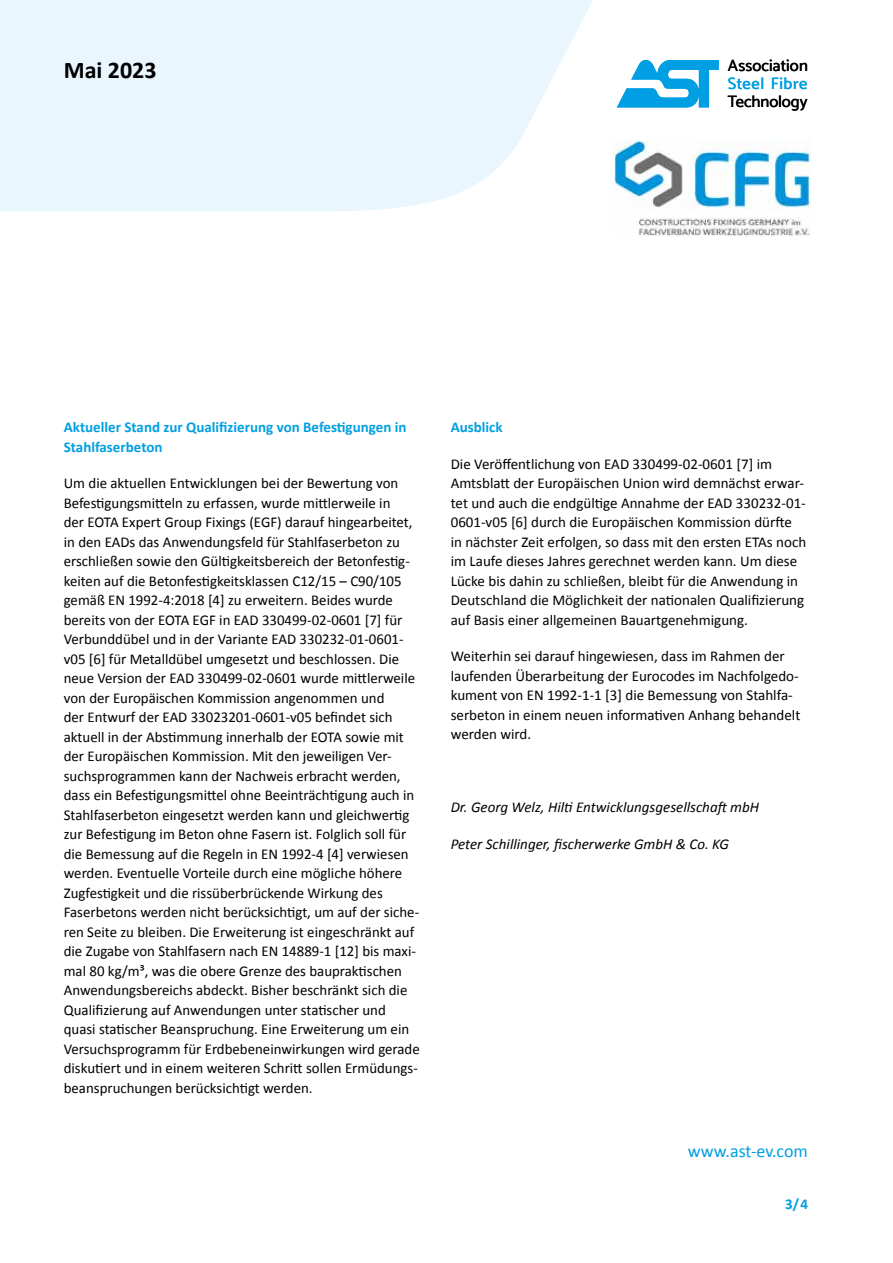
<style>
.page{position:relative;width:893px;height:1263px;background:#fff}
.page>*{position:absolute;margin:0;border:0;box-sizing:border-box;transform-origin:0 0}
.t1{font:700 24px "Calibri";color:#000}
.t2{font:18px "Calibri";color:#009fe3}
.t3{font:500 16.5px "Catamaran";letter-spacing:-.005em;color:#000}
.t4{font:500 16.5px "Catamaran";letter-spacing:.03em;color:#009fe3}
.t5{font:15px/19.5px "Calibri";color:#000}
.t6{font:italic 15px "Calibri";color:#000}
.t7{font:700 15px/19.5px "Calibri";color:#009fe3}
</style>
<div class="page">
<svg style="left:0;top:0;width:651px;height:212px"></svg>
<svg style="left:617px;top:60px;width:102px;height:47px"></svg>
<img style="left:613px;top:140px;width:197px;height:97px">
<h1 class="t1" style="left:64px;top:53px;width:94px">Mai 2023</h1>
<p class="t3" style="left:728px;top:56px;width:82px">Association</p>
<p class="t4" style="left:728px;top:74px;width:81px">Steel Fibre</p>
<p class="t3" style="left:728px;top:92px;width:81px">Technology</p>
<p class="t7" style="left:64px;top:417px;width:344px">Aktueller Stand zur Qualifizierung von Befestigungen in<br>Stahlfaserbeton</p>
<p class="t5" style="left:64px;top:473px;width:358px">Um die aktuellen Entwicklungen bei der Bewertung von Befestigungsmitteln zu erfassen, wurde mittlerweile in<br>der EOTA Expert Group Fixings (EGF) darauf hingearbeitet, in den EADs das Anwendungsfeld für Stahlfaserbeton zu erschließen sowie den Gültigkeitsbereich der Betonfestig&shy;keiten auf die Betonfestigkeitsklassen C12/15 – C90/105 gemäß EN 1992-4:2018 [4] zu erweitern. Beides wurde bereits von der EOTA EGF in EAD 330499-02-0601 [7] für Verbunddübel und in der Variante EAD 330232-01-0601- v05 [6] für Metalldübel umgesetzt und beschlossen. Die neue Version der EAD 330499-02-0601 wurde mittlerweile von der Europäischen Kommission angenommen und<br>der Entwurf der EAD 33023201-0601-v05 befindet sich aktuell in der Abstimmung innerhalb der EOTA sowie mit der Europäischen Kommission. Mit den jeweiligen Ver&shy;suchsprogrammen kann der Nachweis erbracht werden, dass ein Befestigungsmittel ohne Beeinträchtigung auch in Stahlfaserbeton eingesetzt werden kann und gleichwertig zur Befestigung im Beton ohne Fasern ist. Folglich soll für die Bemessung auf die Regeln in EN 1992-4 [4] verwiesen werden. Eventuelle Vorteile durch eine mögliche höhere Zugfestigkeit und die rissüberbrückende Wirkung des Faserbetons werden nicht berücksichtigt, um auf der siche&shy;ren Seite zu bleiben. Die Erweiterung ist eingeschränkt auf die Zugabe von Stahlfasern nach EN 14889-1 [12] bis maxi&shy;mal 80 kg/m³, was die obere Grenze des baupraktischen Anwendungsbereichs abdeckt. Bisher beschränkt sich die Qualifizierung auf Anwendungen unter statischer und quasi statischer Beanspruchung. Eine Erweiterung um ein Versuchsprogramm für Erdbebeneinwirkungen wird gerade diskutiert und in einem weiteren Schritt sollen Ermüdungs&shy;beanspruchungen berücksichtigt werden.</p>
<p class="t7" style="left:451px;top:417px;width:54px">Ausblick</p>
<p class="t5" style="left:451px;top:454px;width:357px">Die Veröffentlichung von EAD 330499-02-0601 [7] im Amtsblatt der Europäischen Union wird demnächst erwar&shy;tet und auch die endgültige Annahme der EAD 330232-01- 0601-v05 [6] durch die Europäischen Kommission dürfte in nächster Zeit erfolgen, so dass mit den ersten ETAs noch im Laufe dieses Jahres gerechnet werden kann. Um diese Lücke bis dahin zu schließen, bleibt für die Anwendung in Deutschland die Möglichkeit der nationalen Qualifizierung auf Basis einer allgemeinen Bauartgenehmigung.</p>
<p class="t5" style="left:451px;top:646px;width:351px">Weiterhin sei darauf hingewiesen, dass im Rahmen der laufenden Überarbeitung der Eurocodes im Nachfolgedo&shy;kument von EN 1992-1-1 [3] die Bemessung von Stahlfa&shy;serbeton in einem neuen informativen Anhang behandelt werden wird.</p>
<p class="t6" style="left:451px;top:797px;width:310px">Dr. Georg Welz, Hilti Entwicklungsgesellschaft mbH</p>
<p class="t6" style="left:451px;top:833px;width:280px">Peter Schillinger, fischerwerke GmbH &amp; Co. KG</p>
<p class="t2" style="left:688px;top:1138px;width:121px">www.ast-ev.com</p>
<p class="t7" style="left:785px;top:1194px;width:24px">3/4</p>
</div>
